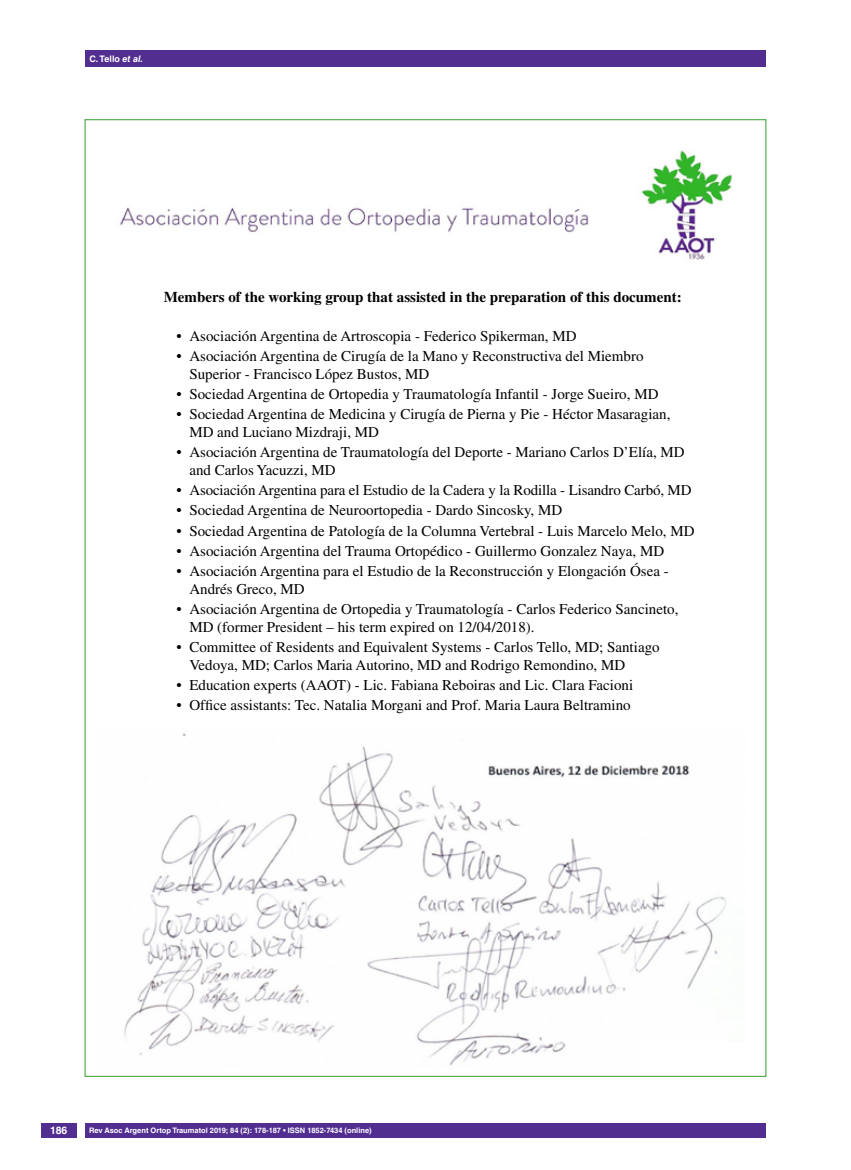
<style>
.page{position:relative;width:851px;height:1170px;background:#fff}
.page>*{position:absolute;margin:0;border:0;box-sizing:border-box;transform-origin:0 0}
.t1{font:15px/18px "Times LT Std";color:#000}
.t2{font:700 15px "Times LT Std";color:#000}
.t3{font:700 10.5px "Helvetica LT Std";color:#fff}
.t4{font:700 9px "Helvetica LT Std";color:#fff}
.t5{font:700 7.5px "Helvetica LT Std";color:#fff}
.s1{font-style:italic}
</style>
<div class="page">
<div style="left:41px;top:1123px;width:36px;height:14px;background:#522e91"></div>
<div style="left:85px;top:50px;width:680px;height:17px;background:#522e91"></div>
<div style="left:85px;top:1123px;width:680px;height:14px;background:#522e91"></div>
<img style="left:119px;top:150px;width:614px;height:916px">
<div style="left:164px;top:292px;width:533px;height:435px;background:#fff"></div>
<p class="t4" style="left:89px;top:53px;width:55px">C. Tello <span class="s1">et al.</span></p>
<p class="t2" style="left:164px;top:288px;width:519px">Members of the working group that assisted in the preparation of this document:</p>
<p class="t1" style="left:176px;top:326px;width:401px">• Asociación Argentina de Artroscopia - Federico Spikerman, MD</p>
<p class="t1" style="left:189px;top:346px;width:455px;text-indent:-13px">• Asociación Argentina de Cirugía de la Mano y Reconstructiva del Miembro<br>Superior - Francisco López Bustos, MD</p>
<p class="t1" style="left:176px;top:385px;width:483px">• Sociedad Argentina de Ortopedia y Traumatología Infantil - Jorge Sueiro, MD</p>
<p class="t1" style="left:189px;top:405px;width:482px;text-indent:-13px">• Sociedad Argentina de Medicina y Cirugía de Pierna y Pie - Héctor Masaragian,<br>MD and Luciano Mizdraji, MD</p>
<p class="t1" style="left:189px;top:443px;width:497px;text-indent:-13px">• Asociación Argentina de Traumatología del Deporte - Mariano Carlos D’Elía, MD and Carlos Yacuzzi, MD</p>
<p class="t1" style="left:176px;top:481px;width:516px">• Asociación Argentina para el Estudio de la Cadera y la Rodilla - Lisandro Carbó, MD</p>
<p class="t1" style="left:176px;top:501px;width:387px">• Sociedad Argentina de Neuroortopedia - Dardo Sincosky, MD</p>
<p class="t1" style="left:176px;top:521px;width:519px">• Sociedad Argentina de Patología de la Columna Vertebral - Luis Marcelo Melo, MD</p>
<p class="t1" style="left:176px;top:541px;width:489px">• Asociación Argentina del Trauma Ortopédico - Guillermo Gonzalez Naya, MD</p>
<p class="t1" style="left:189px;top:561px;width:481px;text-indent:-13px">• Asociación Argentina para el Estudio de la Reconstrucción y Elongación Ósea -<br>Andrés Greco, MD</p>
<p class="t1" style="left:189px;top:600px;width:490px;text-indent:-13px">• Asociación Argentina de Ortopedia y Traumatología - Carlos Federico Sancineto,<br>MD (former President – his term expired on 12/04/2018).</p>
<p class="t1" style="left:189px;top:638px;width:472px;text-indent:-13px">• Committee of Residents and Equivalent Systems - Carlos Tello, MD; Santiago<br>Vedoya, MD; Carlos Maria Autorino, MD and Rodrigo Remondino, MD</p>
<p class="t1" style="left:176px;top:676px;width:458px">• Education experts (AAOT) - Lic. Fabiana Reboiras and Lic. Clara Facioni</p>
<p class="t1" style="left:176px;top:696px;width:455px">• Office assistants: Tec. Natalia Morgani and Prof. Maria Laura Beltramino</p>
<p class="t3" style="left:50px;top:1124px;width:19px">186</p>
<p class="t5" style="left:89px;top:1125px;width:284px">Rev Asoc Argent Ortop Traumatol 2019; 84 (2): 178-187 • ISSN 1852-7434 (online)</p>
</div>
